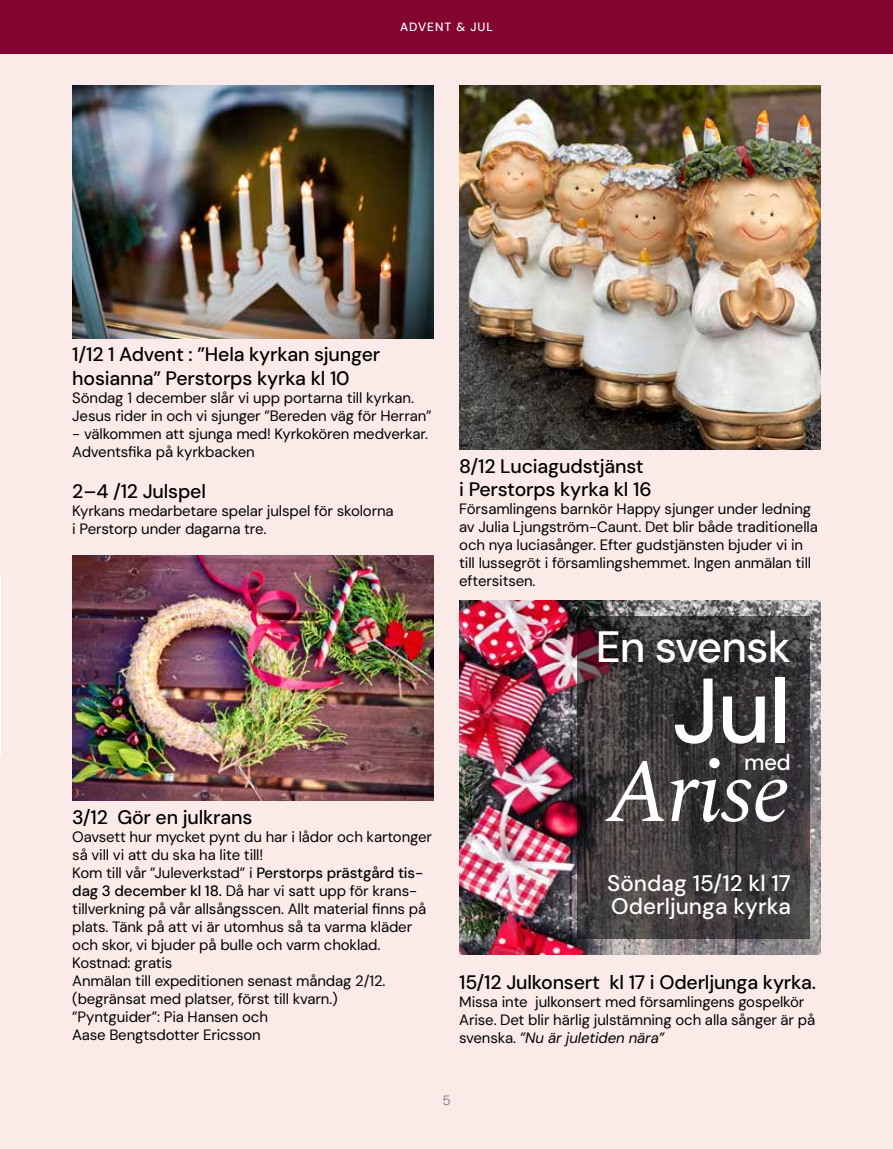
<style>
.page{position:relative;width:893px;height:1149px;background:#fff}
.page>*{position:absolute;margin:0;border:0;box-sizing:border-box;transform-origin:0 0}
.t1{font:500 91.35px "DM Sans";color:#fff}
.t2{font:italic 90.15px "Spectral";letter-spacing:-.02em;color:#fff}
.t3{font:500 43.8px "DM Sans";letter-spacing:-.02em;color:#fff}
.t4{font:500 22.5px/22.5px "DM Sans";color:#fff}
.t5{font:500 19.5px/23.4px "DM Sans";letter-spacing:-.01em;color:#000}
.t6{font:15px/18px "DM Sans";letter-spacing:-.01em;color:#000}
.t7{font:300 13.5px "DM Sans";color:#767578}
.t8{font:500 12px "DM Sans";letter-spacing:.08em;color:#fff}
.s1{font-weight:500}
.s2{font-style:italic}
</style>
<div class="page">
<div style="left:0;top:0;width:893px;height:1148px;background:#faebe8"></div>
<img style="left:72px;top:85px;width:362px;height:253px">
<img style="left:72px;top:555px;width:362px;height:245px">
<img style="left:459px;top:85px;width:361px;height:364px">
<img style="left:459px;top:600px;width:362px;height:354px">
<svg style="left:577px;top:616px;width:233px;height:322px;background:#3c383a"></svg>
<div style="left:0;top:0;width:893px;height:54px;background:#830531"></div>
<hr style="left:0;top:574px;width:1px;height:180px;background:#fff">
<p class="t8" style="left:400px;top:19px;width:94px">ADVENT &amp; JUL</p>
<h3 class="t5" style="left:72px;top:343px;width:309px">1/12 1 Advent : ”Hela kyrkan sjunger hosianna” Perstorps kyrka kl 10</h3>
<p class="t6" style="left:72px;top:388px;width:361px">Söndag 1 december slår vi upp portarna till kyrkan.<br>Jesus rider in och vi sjunger ”Bereden väg för Herran”</p>
<p class="t6" style="left:72px;top:424px;width:357px">- välkommen att sjunga med! Kyrkokören medverkar.<br>Adventsfika på kyrkbacken</p>
<h3 class="t5" style="left:72px;top:479px;width:135px">2–4 /12 Julspel</h3>
<p class="t6" style="left:72px;top:502px;width:323px">Kyrkans medarbetare spelar julspel för skolorna i Perstorp under dagarna tre.</p>
<h3 class="t5" style="left:72px;top:805px;width:182px">3/12 Gör en julkrans</h3>
<p class="t6" style="left:72px;top:827px;width:361px">Oavsett hur mycket pynt du har i lådor och kartonger så vill vi att du ska ha lite till!<br>Kom till vår ”Juleverkstad” i <span class="s1">Perstorps prästgård tis&shy;dag 3 december kl 18.</span> Då har vi satt upp för krans&shy;tillverkning på vår allsångsscen. Allt material finns på plats. Tänk på att vi är utomhus så ta varma kläder och skor, vi bjuder på bulle och varm choklad.<br>Kostnad: gratis<br>Anmälan till expeditionen senast måndag 2/12. (begränsat med platser, först till kvarn.)<br>”Pyntguider”: Pia Hansen och<br>Aase Bengtsdotter Ericsson</p>
<h3 class="t5" style="left:459px;top:454px;width:194px">8/12 Luciagudstjänst i Perstorps kyrka kl 16</h3>
<p class="t6" style="left:459px;top:500px;width:360px">Församlingens barnkör Happy sjunger under ledning av Julia Ljungström-Caunt. Det blir både traditionella och nya luciasånger. Efter gudstjänsten bjuder vi in till lussegröt i församlingshemmet. Ingen anmälan till eftersitsen.</p>
<h3 class="t3" style="left:596px;top:619px;width:197px">En svensk</h3>
<h1 class="t1" style="left:672px;top:653px;width:120px">Jul</h1>
<h3 class="t4" style="left:744px;top:750px;width:48px">med</h3>
<h2 class="t2" style="left:607px;top:725px;width:186px">Arise</h2>
<h3 class="t4" style="left:607px;top:871px;width:185px">Söndag 15/12 kl 17<br>Oderljunga kyrka</h3>
<h3 class="t5" style="left:459px;top:969px;width:358px">15/12 Julkonsert kl 17 i Oderljunga kyrka.</h3>
<p class="t6" style="left:459px;top:991px;width:358px">Missa inte julkonsert med församlingens gospelkör<br>Arise. Det blir härlig julstämning och alla sånger är på svenska. <span class="s2">”Nu är juletiden nära”</span></p>
<p class="t7" style="left:442px;top:1091px;width:10px">5</p>
</div>
